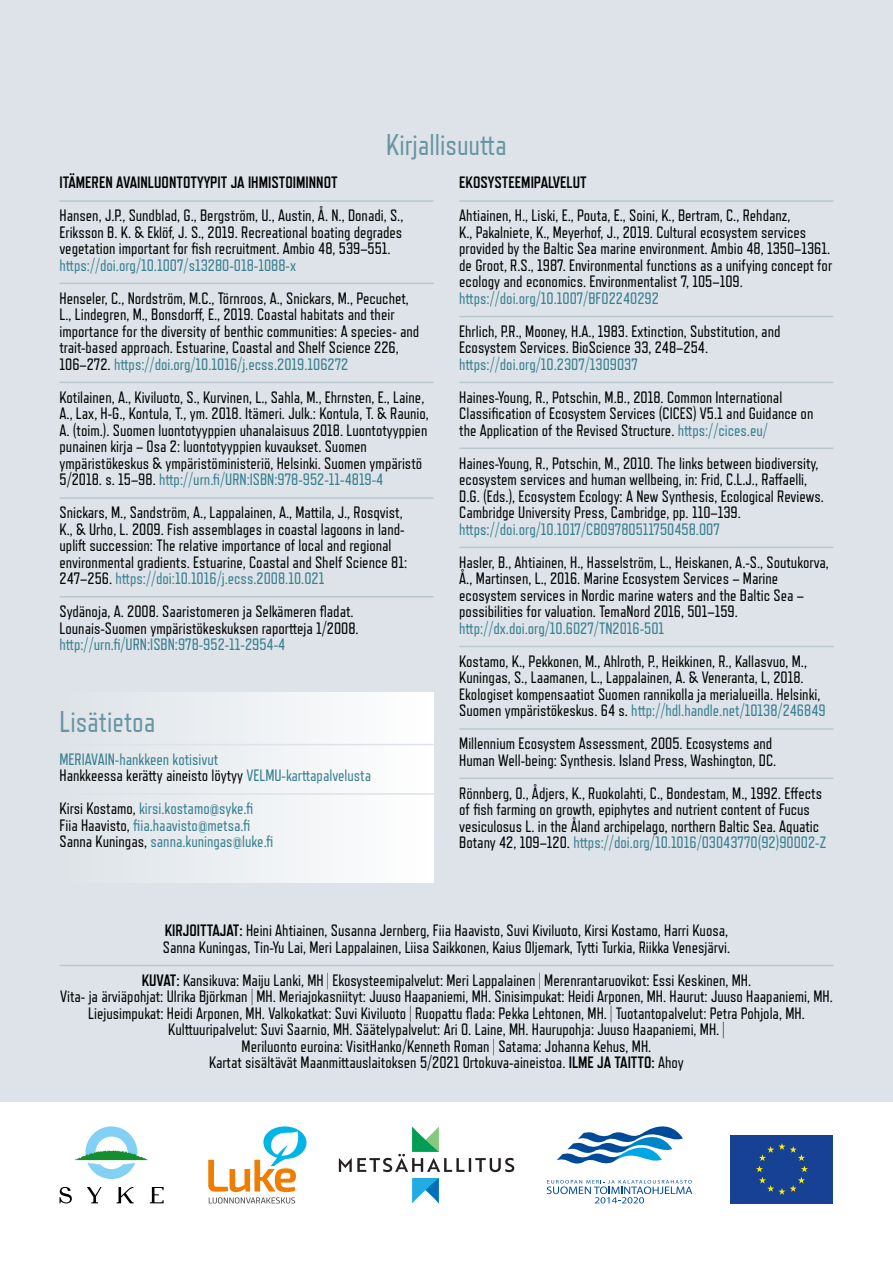
<style>
.page{position:relative;width:893px;height:1263px;background:#fff}
.page>*{position:absolute;margin:0;border:0;box-sizing:border-box;transform-origin:0 0}
.A-OtsikkoPieni{font:30px "Refrigerator Deluxe";color:#6995a3}
.TK-text{font:16.5px/16.5px "Refrigerator Deluxe";color:#000}
.TK-text-2{font:16.5px "Refrigerator Deluxe";color:#377f8f}
.TK-text-3{font:700 16.5px "Refrigerator Deluxe";color:#000}
.s1{color:#377f8f}
.s2{color:#000}
.s3{font-weight:700}
</style>
<div class="page">
<div style="left:0;top:0;width:893px;height:1101px;background:#dde3e8"></div>
<svg style="left:547px;top:1180px;width:145px;height:23px"></svg>
<svg style="left:557px;top:1126px;width:126px;height:38px"></svg>
<svg style="left:339px;top:1126px;width:175px;height:46px"></svg>
<svg style="left:412px;top:1178px;width:27px;height:25px"></svg>
<svg style="left:208px;top:1126px;width:99px;height:77px"></svg>
<svg style="left:60px;top:1187px;width:12px;height:16px"></svg>
<svg style="left:87px;top:1187px;width:15px;height:16px"></svg>
<svg style="left:117px;top:1187px;width:17px;height:16px"></svg>
<svg style="left:150px;top:1187px;width:14px;height:16px"></svg>
<svg style="left:75px;top:1126px;width:73px;height:53px"></svg>
<div style="left:730px;top:1135px;width:103px;height:68px;background:#164194"></div>
<svg style="left:756px;top:1143px;width:52px;height:52px"></svg>
<div style="left:60px;top:692px;width:374px;height:190px;background:linear-gradient(to right,#dde3e8,#fff)"></div>
<hr style="left:0;top:744px;width:444px;height:1px;background:#dde3e8">
<hr style="left:0;top:793px;width:442px;height:2px;background:#dde3e8">
<hr style="left:60px;top:283px;width:374px;height:1px;background:#bac8d0">
<hr style="left:60px;top:382px;width:374px;height:1px;background:#bac8d0">
<hr style="left:60px;top:497px;width:374px;height:2px;background:#bac8d0">
<hr style="left:60px;top:596px;width:374px;height:1px;background:#bac8d0">
<hr style="left:459px;top:200px;width:374px;height:2px;background:#bac8d0">
<hr style="left:459px;top:316px;width:374px;height:1px;background:#bac8d0">
<hr style="left:459px;top:382px;width:374px;height:1px;background:#bac8d0">
<hr style="left:459px;top:448px;width:374px;height:1px;background:#bac8d0">
<hr style="left:459px;top:547px;width:374px;height:1px;background:#bac8d0">
<hr style="left:459px;top:646px;width:374px;height:1px;background:#bac8d0">
<hr style="left:459px;top:728px;width:374px;height:2px;background:#bac8d0">
<hr style="left:459px;top:777px;width:374px;height:2px;background:#bac8d0">
<hr style="left:60px;top:200px;width:374px;height:2px;background:#bac8d0">
<hr style="left:60px;top:965px;width:773px;height:1px;background:#bac8d0">
<p class="A-OtsikkoPieni" style="left:386px;top:127px;width:122px">Kirjallisuutta</p>
<p class="TK-text-3" style="left:459px;top:173px;width:129px">EKOSYSTEEMIPALVELUT</p>
<p class="TK-text" style="left:459px;top:207px;width:372px">Ahtiainen, H., Liski, E., Pouta, E., Soini, K., Bertram, C., Rehdanz,<br>K., Pakalniete, K., Meyerhof, J., 2019. Cultural ecosystem services provided by the Baltic Sea marine environment. Ambio 48, 1350–1361.</p>
<p class="TK-text" style="left:459px;top:257px;width:374px">de Groot, R.S., 1987. Environmental functions as a unifying concept for ecology and economics. Environmentalist 7, 105–109.</p>
<p class="TK-text-2" style="left:459px;top:288px;width:201px">https://doi.org/10.1007/BF02240292</p>
<p class="TK-text" style="left:459px;top:323px;width:323px">Ehrlich, P.R., Mooney, H.A., 1983. Extinction, Substitution, and<br>Ecosystem Services. BioScience 33, 248–254.</p>
<p class="TK-text-2" style="left:459px;top:354px;width:180px">https://doi.org/10.2307/1309037</p>
<p class="TK-text" style="left:459px;top:389px;width:356px">Haines-Young, R., Potschin, M.B., 2018. Common International<br>Classification of Ecosystem Services (CICES) V5.1 and Guidance on the Application of the Revised Structure. <span class="s1">https://cices.eu/</span></p>
<p class="TK-text" style="left:459px;top:455px;width:366px">Haines-Young, R., Potschin, M., 2010. The links between biodiversity, ecosystem services and human wellbeing, in: Frid, C.L.J., Raffaelli, D.G. (Eds.), Ecosystem Ecology: A New Synthesis, Ecological Reviews.<br>Cambridge University Press, Cambridge, pp. 110–139.</p>
<p class="TK-text-2" style="left:459px;top:519px;width:262px">https://doi.org/10.1017/CBO9780511750458.007</p>
<p class="TK-text" style="left:459px;top:554px;width:371px">Hasler, B., Ahtiainen, H., Hasselström, L., Heiskanen, A.-S., Soutukorva, Å., Martinsen, L., 2016. Marine Ecosystem Services – Marine ecosystem services in Nordic marine waters and the Baltic Sea – possibilities for valuation. TemaNord 2016, 501–159.</p>
<p class="TK-text-2" style="left:459px;top:618px;width:206px">http://dx.doi.org/10.6027/TN2016-501</p>
<p class="TK-text" style="left:459px;top:653px;width:368px">Kostamo, K., Pekkonen, M., Ahlroth, P., Heikkinen, R., Kallasvuo, M., Kuningas, S., Laamanen, L., Lappalainen, A. &amp; Veneranta, L, 2018.<br>Ekologiset kompensaatiot Suomen rannikolla ja merialueilla. Helsinki, Suomen ympäristökeskus. 64 s. <span class="s1">http://hdl.handle.net/10138/246849</span></p>
<p class="TK-text" style="left:459px;top:735px;width:314px">Millennium Ecosystem Assessment, 2005. Ecosystems and</p>
<p class="TK-text" style="left:459px;top:752px;width:319px">Human Well-being: Synthesis. Island Press, Washington, DC.</p>
<p class="TK-text" style="left:459px;top:785px;width:368px">Rönnberg, O., Ådjers, K., Ruokolahti, C., Bondestam, M., 1992. Effects of fish farming on growth, epiphytes and nutrient content of Fucus vesiculosus L. in the Åland archipelago, northern Baltic Sea. Aquatic Botany 42, 109–120. <span class="s1">https://doi.org/10.1016/03043770(92)90002-Z</span></p>
<p class="TK-text-3" style="left:60px;top:173px;width:280px">ITÄMEREN AVAINLUONTOTYYPIT JA IHMISTOIMINNOT</p>
<p class="TK-text" style="left:60px;top:207px;width:345px">Hansen, J.P., Sundblad, G., Bergström, U., Austin, Å. N., Donadi, S., Eriksson B. K. &amp; Eklöf, J. S., 2019. Recreational boating degrades vegetation important for fish recruitment. Ambio 48, 539–551. <span class="s1">https://doi.org/10.1007/s13280-018-1088-x</span></p>
<p class="TK-text" style="left:60px;top:290px;width:361px">Henseler, C., Nordström, M.C., Törnroos, A., Snickars, M., Pecuchet, L., Lindegren, M., Bonsdorff, E., 2019. Coastal habitats and their importance for the diversity of benthic communities: A species- and trait-based approach. Estuarine, Coastal and Shelf Science 226, 106–272. <span class="s1">https://doi.org/10.1016/j.ecss.2019.106272</span></p>
<p class="TK-text" style="left:60px;top:389px;width:371px">Kotilainen, A., Kiviluoto, S., Kurvinen, L., Sahla, M., Ehrnsten, E., Laine, A., Lax, H-G., Kontula, T., ym. 2018. Itämeri. Julk.: Kontula, T. &amp; Raunio, A. (toim.). Suomen luontotyyppien uhanalaisuus 2018. Luontotyyppien punainen kirja – Osa 2: luontotyyppien kuvaukset. Suomen ympäristökeskus &amp; ympäristöministeriö, Helsinki. Suomen ympäristö 5/2018. s. 15–98. <span class="s1">http://urn.fi/URN:ISBN:978-952-11-4819-4</span></p>
<p class="TK-text" style="left:60px;top:504px;width:349px">Snickars, M., Sandström, A., Lappalainen, A., Mattila, J., Rosqvist, K., &amp; Urho, L. 2009. Fish assemblages in coastal lagoons in land&shy;uplift succession: The relative importance of local and regional environmental gradients. Estuarine, Coastal and Shelf Science 81:<br>247–256. <span class="s1">https://doi:10.1016/j.ecss.2008.10.021</span></p>
<p class="TK-text" style="left:60px;top:603px;width:296px">Sydänoja, A. 2008. Saaristomeren ja Selkämeren fladat.</p>
<p class="TK-text" style="left:60px;top:620px;width:301px">Lounais-Suomen ympäristökeskuksen raportteja 1/2008.</p>
<p class="TK-text-2" style="left:60px;top:635px;width:227px">http://urn.fi/URN:ISBN:978-952-11-2954-4</p>
<p class="A-OtsikkoPieni" style="left:60px;top:704px;width:97px">Lisätietoa</p>
<p class="TK-text-2" style="left:60px;top:750px;width:160px">MERIAVAIN-hankkeen kotisivut</p>
<p class="TK-text" style="left:60px;top:767px;width:313px">Hankkeessa kerätty aineisto löytyy <span class="s1">VELMU-karttapalvelusta</span></p>
<p class="TK-text-2" style="left:60px;top:799px;width:195px"><span class="s2">Kirsi Kostamo,</span> kirsi.kostamo@syke.fi</p>
<p class="TK-text-2" style="left:60px;top:816px;width:192px"><span class="s2">Fiia Haavisto,</span> fiia.haavisto@metsa.fi</p>
<p class="TK-text-2" style="left:60px;top:832px;width:215px"><span class="s2">Sanna Kuningas,</span> sanna.kuningas@luke.fi</p>
<p class="TK-text" style="left:165px;top:922px;width:565px"><span class="s3">KIRJOITTAJAT:</span> Heini Ahtiainen, Susanna Jernberg, Fiia Haavisto, Suvi Kiviluoto, Kirsi Kostamo, Harri Kuosa,</p>
<p class="TK-text" style="left:163px;top:939px;width:569px">Sanna Kuningas, Tin-Yu Lai, Meri Lappalainen, Liisa Saikkonen, Kaius Oljemark, Tytti Turkia, Riikka Venesjärvi.</p>
<p class="TK-text" style="left:142px;top:972px;width:611px"><span class="s3">KUVAT:</span> Kansikuva: Maiju Lanki, MH | Ekosysteemipalvelut: Meri Lappalainen | Merenrantaruovikot: Essi Keskinen, MH.</p>
<p class="TK-text" style="left:60px;top:988px;width:774px">Vita- ja ärviäpohjat: Ulrika Björkman | MH. Meriajokasniityt: Juuso Haapaniemi, MH. Sinisimpukat: Heidi Arponen, MH. Haurut: Juuso Haapaniemi, MH.</p>
<p class="TK-text" style="left:88px;top:1005px;width:718px;text-align:center">Liejusimpukat: Heidi Arponen, MH. Valkokatkat: Suvi Kiviluoto | Ruopattu flada: Pekka Lehtonen, MH. | Tuotantopalvelut: Petra Pohjola, MH.<br>Kulttuuripalvelut: Suvi Saarnio, MH. Säätelypalvelut: Ari O. Laine, MH. Haurupohja: Juuso Haapaniemi, MH. |</p>
<p class="TK-text" style="left:242px;top:1038px;width:411px">Meriluonto euroina: VisitHanko/Kenneth Roman | Satama: Johanna Kehus, MH.</p>
<p class="TK-text" style="left:209px;top:1054px;width:476px">Kartat sisältävät Maanmittauslaitoksen 5/2021 Ortokuva-aineistoa. <span class="s3">ILME JA TAITTO:</span> Ahoy</p>
</div>
